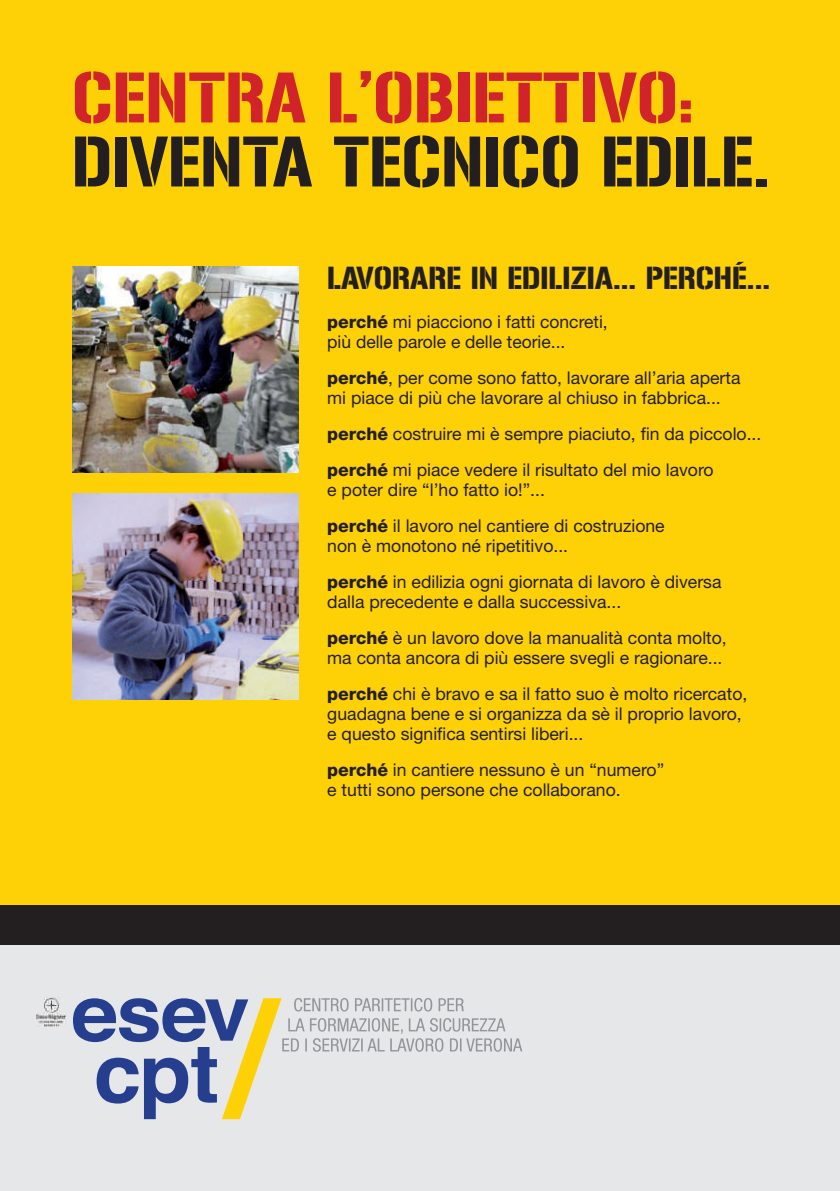
<style>
.page{position:relative;width:840px;height:1191px;background:#fff}
.page>*{position:absolute;margin:0;border:0;box-sizing:border-box;transform-origin:0 0}
.t1{font:63px "Gunplay";color:#231f20}
.t2{font:63px "Gunplay";color:#d1232a}
.t3{font:28px "Gunplay";color:#231f20}
.t4{font:17.6px/36px "Helvetica Neue LT Std";color:#231f20}
.s1{font-weight:800}
</style>
<div class="page">
<div style="left:0;top:0;width:839px;height:905px;background:#fed006"></div>
<div style="left:0;top:905px;width:839px;height:286px;background:#e6e7e9"></div>
<img style="left:72px;top:266px;width:227px;height:206px">
<img style="left:72px;top:494px;width:227px;height:206px">
<div style="left:0;top:905px;width:839px;height:39px;background:#231f20"></div>
<svg style="left:73px;top:998px;width:449px;height:121px"></svg>
<img style="left:36px;top:997px;width:29px;height:29px">
<h1 class="t2" style="left:72px;top:61px;width:622px">CENTRA L’OBIETTIVO:</h1>
<h1 class="t1" style="left:72px;top:125px;width:699px">DIVENTA TECNICO EDILE.</h1>
<h2 class="t3" style="left:327px;top:262px;width:444px">LAVORARE IN EDILIZIA... PERCHÉ...</h2>
<p class="t4" style="left:327px;top:311px;width:282px;line-height:20px"><span class="s1">perché</span> mi piacciono i fatti concreti, più delle parole e delle teorie...</p>
<p class="t4" style="left:327px;top:367px;width:414px;line-height:20px"><span class="s1">perché</span>, per come sono fatto, lavorare all’aria aperta mi piace di più che lavorare al chiuso in fabbrica...</p>
<p class="t4" style="left:327px;top:415px;width:435px"><span class="s1">perché</span> costruire mi è sempre piaciuto, fin da piccolo... <span class="s1">perché</span> mi piace vedere il risultato del mio lavoro</p>
<p class="t4" style="left:327px;top:471px;width:339px">e poter dire “l’ho fatto io!”...<br><span class="s1">perché</span> il lavoro nel cantiere di costruzione</p>
<p class="t4" style="left:327px;top:527px;width:395px">non è monotono né ripetitivo...<br><span class="s1">perché</span> in edilizia ogni giornata di lavoro è diversa</p>
<p class="t4" style="left:327px;top:583px;width:401px">dalla precedente e dalla successiva...<br><span class="s1">perché</span> è un lavoro dove la manualità conta molto,</p>
<p class="t4" style="left:327px;top:639px;width:421px">ma conta ancora di più essere svegli e ragionare... <span class="s1">perché</span> chi è bravo e sa il fatto suo è molto ricercato,</p>
<p class="t4" style="left:327px;top:703px;width:416px;line-height:20px">guadagna bene e si organizza da sè il proprio lavoro, e questo significa sentirsi liberi...</p>
<p class="t4" style="left:327px;top:759px;width:338px;line-height:20px"><span class="s1">perché</span> in cantiere nessuno è un “numero” e tutti sono persone che collaborano.</p>
</div>
